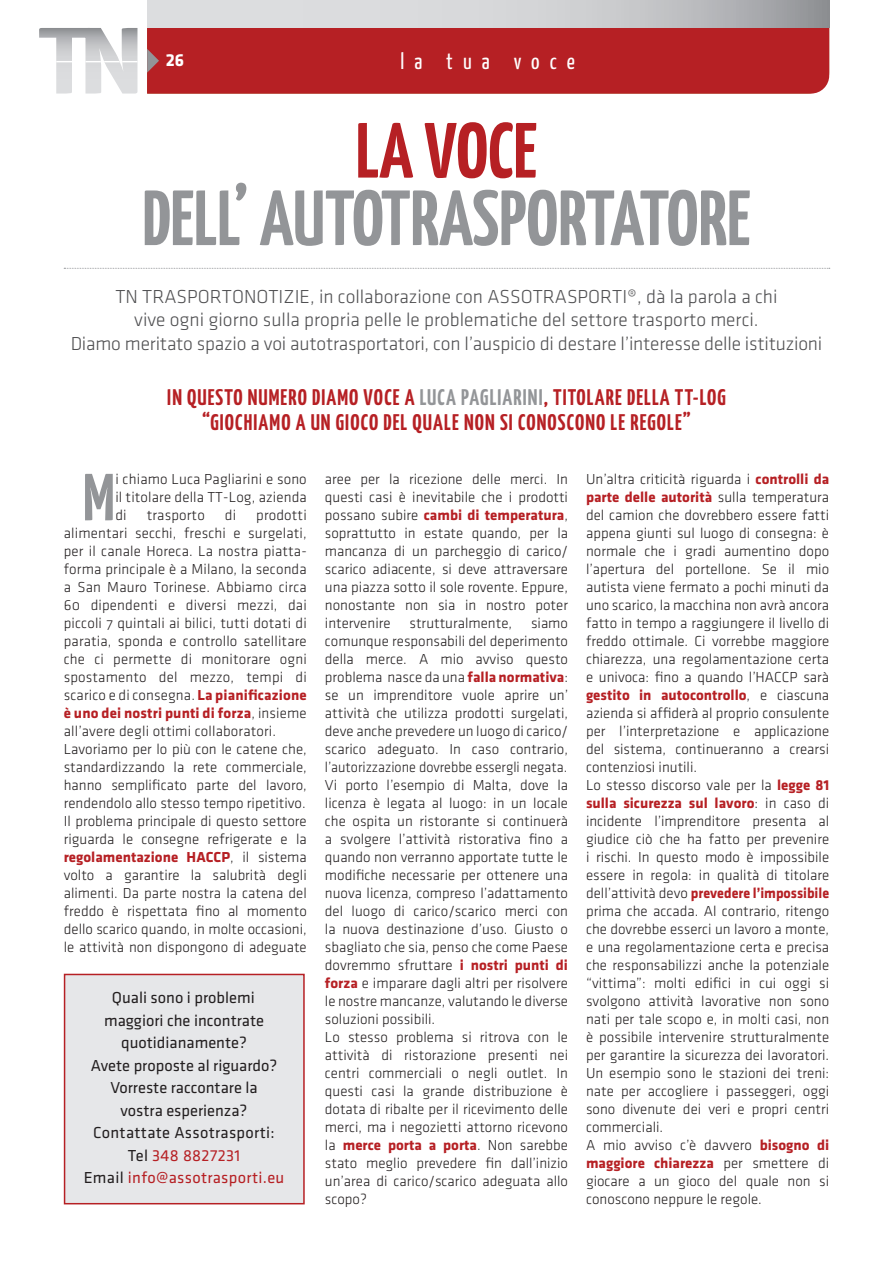
<style>
.page{position:relative;width:893px;height:1263px;background:#fff}
.page>*{position:absolute;margin:0;border:0;box-sizing:border-box;transform-origin:0 0}
.titolo_grande{font:700 78px "Yanone Kaffeesatz";color:#939598}
.titolo_grande-2{font:700 78px "Yanone Kaffeesatz";color:#b62024}
.capolettera{font:700 66.45px "Yanone Kaffeesatz";color:#939598}
.titoletto_due_colonn{font:700 22.5px/25.5px "Yanone Kaffeesatz";letter-spacing:.05em;color:#b62024;text-align:center}
.t1{font:22.5px "Yanone Kaffeesatz";letter-spacing:.45em;color:#fff}
.corpo{font:19.5px "Klavika Light OSF";color:#505052}
.t2{font:700 18px "Klavika";color:#fff}
.corpo-2{font:16.5px "Klavika";color:#231f20}
.corpo-3{font:16.5px "Klavika";letter-spacing:.02em;color:#b62024}
.corpo-4{font:16.5px "Klavika";letter-spacing:.02em;color:#231f20}
.corpo-5{font:15px/18px "Klavika Light OSF";color:#231f20;text-align:justify}
.capolettera-2{font:15px/18px "Klavika Light OSF";letter-spacing:.01em;color:#231f20;text-align:justify}
.s1{color:#939598}
.s2{font-family:"Klavika";font-weight:700;color:#b62024}
.s3{color:#231f20}
</style>
<div class="page">
<svg style="left:64px;top:268px;width:766px;height:1px"></svg>
<div style="left:64px;top:974px;width:241px;height:230px;background:#e6e7e9;border:2px solid #b62024"></div>
<div style="left:147px;top:28px;width:682px;height:66px;background:#b62024"></div>
<svg style="left:147px;top:0;width:682px;height:28px;background:#cbcccf"></svg>
<svg style="left:39px;top:28px;width:98px;height:33px"></svg>
<svg style="left:56px;top:61px;width:81px;height:33px;fill:#dcdddf"></svg>
<p class="t2" style="left:166px;top:50px;width:20px">26</p>
<h3 class="t1" style="left:400px;top:45px;width:176px">la tua voce</h3>
<p class="titolo_grande-2" style="left:356px;top:95px;width:183px">LA VOCE</p>
<p class="titolo_grande" style="left:142px;top:163px;width:610px">DELL’ AUTOTRASPORTATORE</p>
<p class="corpo" style="left:115px;top:286px;width:664px">TN TRASPORTONOTIZIE, in collaborazione con ASSOTRASPORTI®, dà la parola a chi</p>
<p class="corpo" style="left:134px;top:309px;width:626px">vive ogni giorno sulla propria pelle le problematiche del settore trasporto merci.</p>
<p class="corpo" style="left:71px;top:333px;width:753px">Diamo meritato spazio a voi autotrasportatori, con l’auspicio di destare l’interesse delle istituzioni</p>
<p class="titoletto_due_colonn" style="left:167px;top:383px;width:560px">IN QUESTO NUMERO DIAMO VOCE A <span class="s1">LUCA PAGLIARINI</span>, TITOLARE DELLA TT-LOG “GIOCHIAMO A UN GIOCO DEL QUALE NON SI CONOSCONO LE REGOLE”</p>
<p class="capolettera" style="left:83px;top:450px;width:33px">M</p>
<p class="capolettera-2" style="left:115px;top:470px;width:193px">i chiamo Luca Pagliarini e sono il titolare della TT-Log, azienda di</p>
<p class="capolettera-2" style="left:64px;top:506px;width:245px;text-indent:192px">prodotti alimentari secchi, freschi e surgelati, per il canale Horeca. La nostra piatta&shy;forma principale è a Milano, la seconda a San Mauro Torinese. Abbiamo circa 60 dipendenti e diversi mezzi, dai piccoli 7 quintali ai bilici, tutti dotati di paratia, sponda e controllo satellitare che ci permette di monitorare ogni spostamento del mezzo, tempi di scarico e di consegna. <span class="s2">La pianificazione è uno dei nostri punti di forza</span>, insieme all’avere degli ottimi collaboratori.</p>
<p class="corpo-5" style="left:64px;top:740px;width:245px">Lavoriamo per lo più con le catene che, standardizzando la rete commerciale, hanno semplificato parte del lavoro, rendendolo allo stesso tempo ripetitivo.</p>
<p class="corpo-5" style="left:64px;top:812px;width:245px">Il problema principale di questo settore riguarda le consegne refrigerate e la <span class="s2">regolamentazione HACCP</span>, il sistema volto a garantire la salubrità degli alimenti. Da parte nostra la catena del freddo è rispettata fino al momento dello scarico quando, in molte occasioni, le attività non dispongono di adeguate</p>
<p class="capolettera-2" style="left:147px;top:506px;width:60px">trasporto</p>
<p class="capolettera-2" style="left:225px;top:506px;width:13px">di</p>
<p class="corpo-2" style="left:112px;top:989px;width:144px">Quali sono i problemi</p>
<p class="corpo-2" style="left:104px;top:1011px;width:161px">maggiori che incontrate</p>
<p class="corpo-2" style="left:121px;top:1034px;width:127px">quotidianamente?</p>
<p class="corpo-2" style="left:91px;top:1056px;width:188px">Avete proposte al riguardo?</p>
<p class="corpo-2" style="left:110px;top:1079px;width:149px">Vorreste raccontare la</p>
<p class="corpo-2" style="left:121px;top:1101px;width:128px">vostra esperienza?</p>
<p class="corpo-4" style="left:93px;top:1124px;width:183px">Contattate Assotrasporti:</p>
<p class="corpo-3" style="left:128px;top:1146px;width:114px"><span class="s3">Tel</span> 348 8827231</p>
<p class="corpo-3" style="left:84px;top:1169px;width:202px"><span class="s3">Email</span> info@assotrasporti.eu</p>
<p class="corpo-5" style="left:325px;top:470px;width:245px">aree per la ricezione delle merci. In questi casi è inevitabile che i prodotti possano subire <span class="s2">cambi di temperatura</span>, soprattutto in estate quando, per la mancanza di un parcheggio di carico/ scarico adiacente, si deve attraversare una piazza sotto il sole rovente. Eppure, nonostante non sia in nostro poter intervenire</p>
<p class="corpo-5" style="left:410px;top:614px;width:104px">strutturalmente,</p>
<p class="corpo-5" style="left:325px;top:614px;width:245px;text-indent:206px">siamo comunque responsabili del deperimento della merce. A mio avviso questo problema nasce da una <span class="s2">falla normativa</span>: se un imprenditore vuole aprire un’ attività che utilizza prodotti surgelati, deve anche prevedere un luogo di carico/ scarico adeguato. In caso contrario, l’autorizzazione dovrebbe essergli negata.</p>
<p class="corpo-5" style="left:325px;top:776px;width:245px">Vi porto l’esempio di Malta, dove la licenza è legata al luogo: in un locale che ospita un ristorante si continuerà a svolgere l’attività ristorativa fino a quando non verranno apportate tutte le modifiche necessarie per ottenere una nuova licenza, compreso l’adattamento del luogo di carico/scarico merci con la nuova destinazione d’uso. Giusto o sbagliato che sia, penso che come Paese dovremmo sfruttare <span class="s2">i nostri punti di forza</span> e imparare dagli altri per risolvere le nostre mancanze, valutando le diverse soluzioni possibili.</p>
<p class="corpo-5" style="left:325px;top:1028px;width:245px">Lo stesso problema si ritrova con le attività di ristorazione presenti nei centri commerciali o negli outlet. In questi casi la grande distribuzione è dotata di ribalte per il ricevimento delle merci, ma i negozietti attorno ricevono la <span class="s2">merce porta a porta</span>. Non sarebbe stato meglio prevedere fin dall’inizio un’area di carico/scarico adeguata allo scopo?</p>
<p class="corpo-5" style="left:586px;top:470px;width:245px">Un’altra criticità riguarda i <span class="s2">controlli da parte delle autorità</span> sulla temperatura del camion che dovrebbero essere fatti appena giunti sul luogo di consegna: è normale che i gradi aumentino dopo l’apertura del portellone. Se il mio autista viene fermato a pochi minuti da uno scarico, la macchina non avrà ancora fatto in tempo a raggiungere il livello di freddo ottimale. Ci vorrebbe maggiore chiarezza, una regolamentazione certa e univoca: fino a quando l’HACCP sarà <span class="s2">gestito in autocontrollo</span>, e ciascuna azienda si affiderà al proprio consulente per l’interpretazione e applicazione del sistema, continueranno a crearsi contenziosi inutili.</p>
<p class="corpo-5" style="left:586px;top:776px;width:245px">Lo stesso discorso vale per la <span class="s2">legge 81 sulla sicurezza sul lavoro</span>: in caso di incidente l’imprenditore presenta al giudice ciò che ha fatto per prevenire i rischi. In questo modo è impossibile essere in regola: in qualità di titolare dell’attività devo <span class="s2">prevedere l’impossibile </span>prima che accada. Al contrario, ritengo che dovrebbe esserci un lavoro a monte, e una regolamentazione certa e precisa che responsabilizzi anche la potenziale “vittima”: molti edifici in cui oggi si svolgono attività lavorative non sono nati per tale scopo e, in molti casi, non è possibile intervenire strutturalmente per garantire la sicurezza dei lavoratori.<br>Un esempio sono le stazioni dei treni: nate per accogliere i passeggeri, oggi sono divenute dei veri e propri centri commerciali.</p>
<p class="corpo-5" style="left:586px;top:1136px;width:245px">A mio avviso c’è davvero <span class="s2">bisogno di maggiore chiarezza</span> per smettere di giocare a un gioco del quale non si conoscono neppure le regole.</p>
</div>
